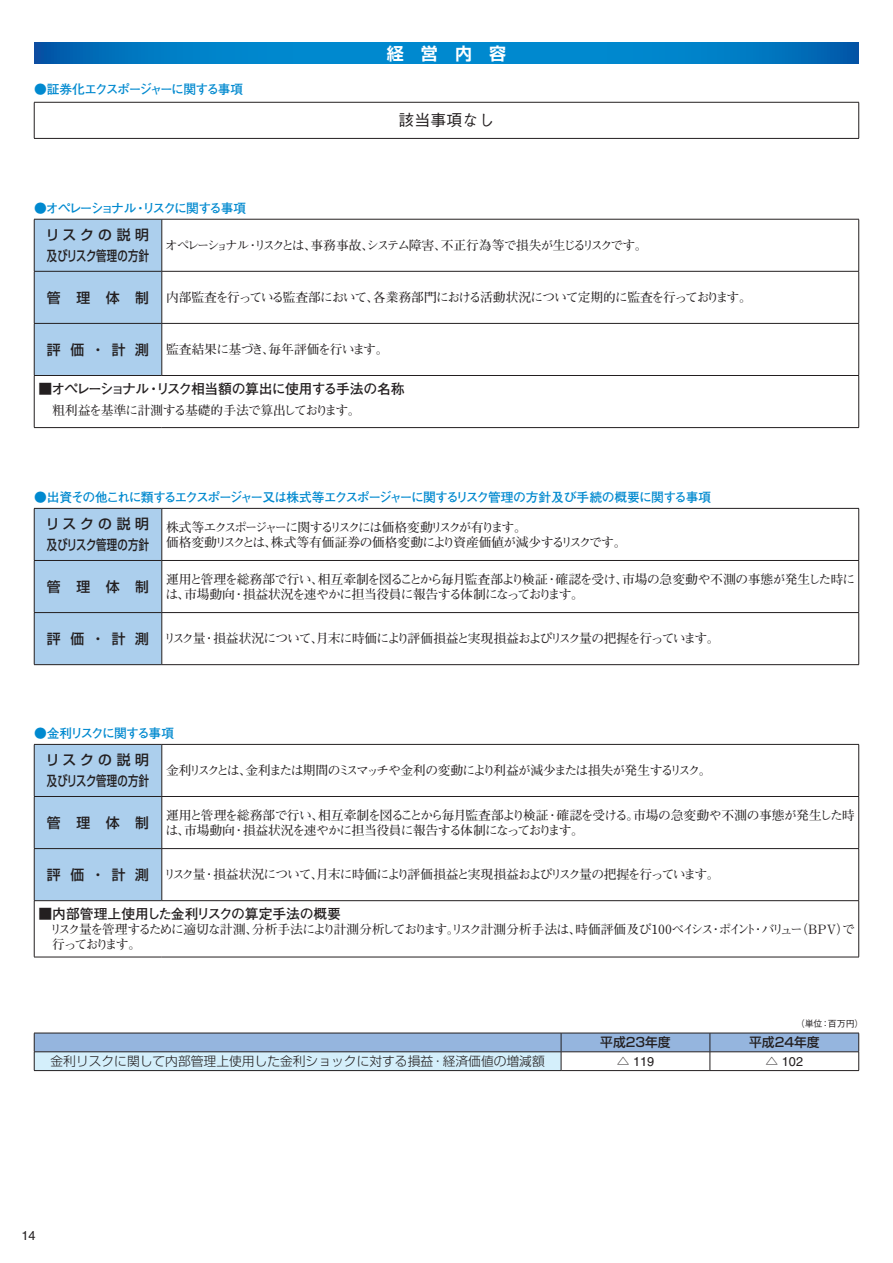
<style>
.page{position:relative;width:893px;height:1263px;background:#fff}
.page>*{position:absolute;margin:0;border:0;box-sizing:border-box;transform-origin:0 0}
.t1{font:700 16.95px "Shin Go Pro De";color:#fff}
.t2{font:500 15.9px "Gothic BBB Pro";color:#231f20}
.t3{font:500 13.8px/20.7px "Shin Go Pro";letter-spacing:.02em;color:#231f20}
.t4{font:700 13.8px "Futo Go B101 Pro";letter-spacing:-.055em;color:#231f20}
.t5{font:700 13.8px "Futo Go B101 Pro";letter-spacing:-.005em;color:#231f20}
.t6{font:700 12.75px/14.9px "Futo Min A101 Pro";letter-spacing:-.07em;color:#231f20}
.t7{font:700 12.75px "Futo Min A101 Pro";letter-spacing:-.095em;color:#231f20}
.t8{font:700 12.75px/14.9px "Futo Min A101 Pro";letter-spacing:-.105em;color:#231f20}
.t9{font:700 12.75px "Futo Go B101 Pro";letter-spacing:-.1em;color:#0089cf}
.t10{font:700 12.75px/14.9px "Futo Min A101 Pro";letter-spacing:-.1em;color:#231f20}
.t11{font:700 12.75px "Futo Min A101 Pro";letter-spacing:-.12em;color:#231f20}
.t12{font:700 12.75px "Futo Min A101 Pro";letter-spacing:-.165em;color:#231f20}
.t13{font:300 12.75px "Shin Go Pro";color:#231f20}
.t14{font:700 12.75px "Futo Go B101 Pro";letter-spacing:-.135em;color:#0089cf}
.t15{font:700 12.75px "Futo Go B101 Pro";letter-spacing:-.125em;color:#0089cf}
.t16{font:500 12.75px "Shin Go Pro";color:#231f20}
.t17{font:12.75px "Helvetica";color:#231f20}
.t18{font:500 9px "Gothic BBB Pro";color:#231f20}
.s1{font-family:"Shin Go Pro";font-weight:500;font-size:13.8px}
.s2{font-family:"Gothic BBB Pro";font-weight:500}
</style>
<div class="page">
<hr style="left:34px;top:102px;width:825px;height:1px;background:#231f20">
<hr style="left:34px;top:102px;width:1px;height:36px;background:#231f20">
<hr style="left:858px;top:102px;width:1px;height:36px;background:#231f20">
<hr style="left:34px;top:138px;width:825px;height:1px;background:#231f20">
<svg style="left:35px;top:220px;width:823px;height:155px"></svg>
<hr style="left:34px;top:323px;width:128px;height:1px;background:#231f20">
<hr style="left:34px;top:271px;width:1px;height:52px;background:#231f20">
<hr style="left:34px;top:324px;width:1px;height:51px;background:#231f20">
<hr style="left:162px;top:271px;width:1px;height:52px;background:#231f20">
<hr style="left:858px;top:271px;width:1px;height:52px;background:#231f20">
<hr style="left:162px;top:323px;width:697px;height:1px;background:#231f20">
<hr style="left:162px;top:324px;width:1px;height:51px;background:#231f20">
<hr style="left:858px;top:324px;width:1px;height:51px;background:#231f20">
<hr style="left:34px;top:375px;width:128px;height:1px;background:#231f20">
<hr style="left:34px;top:376px;width:1px;height:51px;background:#231f20">
<hr style="left:162px;top:375px;width:697px;height:1px;background:#231f20">
<hr style="left:858px;top:376px;width:1px;height:51px;background:#231f20">
<hr style="left:34px;top:427px;width:128px;height:1px;background:#231f20">
<hr style="left:162px;top:427px;width:697px;height:1px;background:#231f20">
<hr style="left:162px;top:219px;width:697px;height:1px;background:#231f20">
<hr style="left:162px;top:219px;width:1px;height:52px;background:#231f20">
<hr style="left:858px;top:219px;width:1px;height:52px;background:#231f20">
<hr style="left:162px;top:271px;width:697px;height:1px;background:#231f20">
<hr style="left:34px;top:219px;width:128px;height:1px;background:#231f20">
<hr style="left:34px;top:219px;width:1px;height:52px;background:#231f20">
<hr style="left:34px;top:271px;width:128px;height:1px;background:#231f20">
<svg style="left:34px;top:43px;width:825px;height:21px;background:#007ec6"></svg>
<svg style="left:35px;top:745px;width:823px;height:212px"></svg>
<hr style="left:34px;top:848px;width:128px;height:1px;background:#231f20">
<hr style="left:34px;top:797px;width:1px;height:51px;background:#231f20">
<hr style="left:34px;top:849px;width:1px;height:51px;background:#231f20">
<hr style="left:162px;top:797px;width:1px;height:51px;background:#231f20">
<hr style="left:858px;top:797px;width:1px;height:51px;background:#231f20">
<hr style="left:162px;top:848px;width:697px;height:1px;background:#231f20">
<hr style="left:162px;top:849px;width:1px;height:51px;background:#231f20">
<hr style="left:858px;top:849px;width:1px;height:51px;background:#231f20">
<hr style="left:34px;top:900px;width:128px;height:1px;background:#231f20">
<hr style="left:34px;top:901px;width:1px;height:56px;background:#231f20">
<hr style="left:162px;top:900px;width:697px;height:1px;background:#231f20">
<hr style="left:858px;top:901px;width:1px;height:56px;background:#231f20">
<hr style="left:34px;top:957px;width:128px;height:1px;background:#231f20">
<hr style="left:162px;top:957px;width:697px;height:1px;background:#231f20">
<hr style="left:162px;top:744px;width:697px;height:1px;background:#231f20">
<hr style="left:162px;top:745px;width:1px;height:51px;background:#231f20">
<hr style="left:858px;top:745px;width:1px;height:51px;background:#231f20">
<hr style="left:162px;top:796px;width:697px;height:1px;background:#231f20">
<hr style="left:34px;top:744px;width:128px;height:1px;background:#231f20">
<hr style="left:34px;top:745px;width:1px;height:51px;background:#231f20">
<hr style="left:34px;top:796px;width:128px;height:1px;background:#231f20">
<hr style="left:34px;top:1070px;width:527px;height:1px;background:#231f20">
<svg style="left:34px;top:1033px;width:825px;height:37px"></svg>
<hr style="left:561px;top:1070px;width:149px;height:1px;background:#231f20">
<hr style="left:710px;top:1070px;width:149px;height:1px;background:#231f20">
<div style="left:35px;top:509px;width:127px;height:155px;background:#accfed"></div>
<svg style="left:163px;top:613px;width:695px;height:1px"></svg>
<hr style="left:34px;top:612px;width:128px;height:1px;background:#231f20">
<hr style="left:34px;top:561px;width:1px;height:51px;background:#231f20">
<hr style="left:34px;top:613px;width:1px;height:51px;background:#231f20">
<hr style="left:162px;top:561px;width:1px;height:51px;background:#231f20">
<hr style="left:858px;top:561px;width:1px;height:51px;background:#231f20">
<hr style="left:162px;top:612px;width:697px;height:1px;background:#231f20">
<hr style="left:162px;top:613px;width:1px;height:51px;background:#231f20">
<hr style="left:858px;top:613px;width:1px;height:51px;background:#231f20">
<hr style="left:34px;top:664px;width:128px;height:1px;background:#231f20">
<hr style="left:162px;top:664px;width:697px;height:1px;background:#231f20">
<hr style="left:162px;top:508px;width:697px;height:1px;background:#231f20">
<hr style="left:162px;top:509px;width:1px;height:51px;background:#231f20">
<hr style="left:858px;top:509px;width:1px;height:51px;background:#231f20">
<hr style="left:162px;top:560px;width:697px;height:1px;background:#231f20">
<hr style="left:34px;top:508px;width:128px;height:1px;background:#231f20">
<hr style="left:34px;top:509px;width:1px;height:51px;background:#231f20">
<hr style="left:34px;top:560px;width:128px;height:1px;background:#231f20">
<p class="t9" style="left:34px;top:79px;width:211px">●証券化エクスポージャーに関する事項</p>
<h1 class="t1" style="left:387px;top:39px;width:121px">経営内容</h1>
<p class="t2" style="left:399px;top:108px;width:97px">該当事項なし</p>
<p class="t14" style="left:34px;top:198px;width:214px">●オペレーショナル・リスクに関する事項</p>
<p class="t3" style="left:46px;top:223px;width:105px">リスクの説明及びリスク管理の方針</p>
<p class="t12" style="left:165px;top:235px;width:484px">オペレーショナル・リスクとは、事務事故、システム障害、不正行為等で損失が生じるリスクです。</p>
<p class="t6" style="left:47px;top:288px;width:706px"><span class="s1">管 理 体 制</span> 内部監査を行っている監査部において、各業務部門における活動状況について定期的に監査を行っております。</p>
<p class="t6" style="left:47px;top:340px;width:343px"><span class="s1">評 価・計 測</span> 監査結果に基づき、毎年評価を行います。</p>
<p class="t4" style="left:38px;top:378px;width:368px">■オペレーショナル・リスク相当額の算出に使用する手法の名称</p>
<p class="t6" style="left:52px;top:402px;width:310px">粗利益を基準に計測する基礎的手法で算出しております。</p>
<p class="t9" style="left:34px;top:487px;width:679px">●出資その他これに類するエクスポージャー又は株式等エクスポージャーに関するリスク管理の方針及び手続の概要に関する事項</p>
<p class="t3" style="left:46px;top:512px;width:105px">リスクの説明及びリスク管理の方針</p>
<p class="t10" style="left:166px;top:518px;width:462px">株式等エクスポージャーに関するリスクには価格変動リスクが有ります。<br>価格変動リスクとは、株式等有価証券の価格変動により資産価値が減少するリスクです。</p>
<p class="t3" style="left:47px;top:574px;width:104px">管理体制</p>
<p class="t6" style="left:165px;top:570px;width:691px">運用と管理を総務部で行い、相互牽制を図ることから毎月監査部より検証・確認を受け、市場の急変動や不測の事態が発生した時には、市場動向・損益状況を速やかに担当役員に報告する体制になっております。</p>
<p class="t7" style="left:47px;top:629px;width:674px"><span class="s1">評 価・計 測</span> リスク量・損益状況について、月末に時価により評価損益と実現損益およびリスク量の把握を行っています。</p>
<p class="t15" style="left:34px;top:723px;width:142px">●金利リスクに関する事項</p>
<p class="t3" style="left:46px;top:748px;width:105px">リスクの説明及びリスク管理の方針</p>
<p class="t11" style="left:166px;top:760px;width:547px">金利リスクとは、金利または期間のミスマッチや金利の変動により利益が減少または損失が発生するリスク。</p>
<p class="t3" style="left:47px;top:810px;width:104px">管理体制</p>
<p class="t6" style="left:165px;top:806px;width:691px">運用と管理を総務部で行い、相互牽制を図ることから毎月監査部より検証・確認を受ける。市場の急変動や不測の事態が発生した時は、市場動向・損益状況を速やかに担当役員に報告する体制になっております。</p>
<p class="t7" style="left:47px;top:865px;width:674px"><span class="s1">評 価・計 測</span> リスク量・損益状況について、月末に時価により評価損益と実現損益およびリスク量の把握を行っています。</p>
<p class="t5" style="left:38px;top:903px;width:304px">■内部管理上使用した金利リスクの算定手法の概要</p>
<p class="t8" style="left:50px;top:920px;width:807px">リスク量を管理するために適切な計測、分析手法により計測分析しております。リスク計測分析手法は、時価評価及び100ベイシス・ポイント・バリュー（BPV）で行っております。</p>
<p class="t18" style="left:796px;top:1017px;width:69px">（単位：百万円）</p>
<p class="t16" style="left:600px;top:1032px;width:72px">平成23年度</p>
<p class="t16" style="left:749px;top:1032px;width:72px">平成24年度</p>
<p class="t13" style="left:50px;top:1051px;width:496px">金利リスクに関して内部管理上使用した金利ショックに対する損益・経済価値の増減額</p>
<p class="t17" style="left:617px;top:1054px;width:39px"><span class="s2">△</span> 119</p>
<p class="t17" style="left:765px;top:1054px;width:39px"><span class="s2">△</span> 102</p>
<p class="t17" style="left:22px;top:1228px;width:16px">14</p>
</div>
